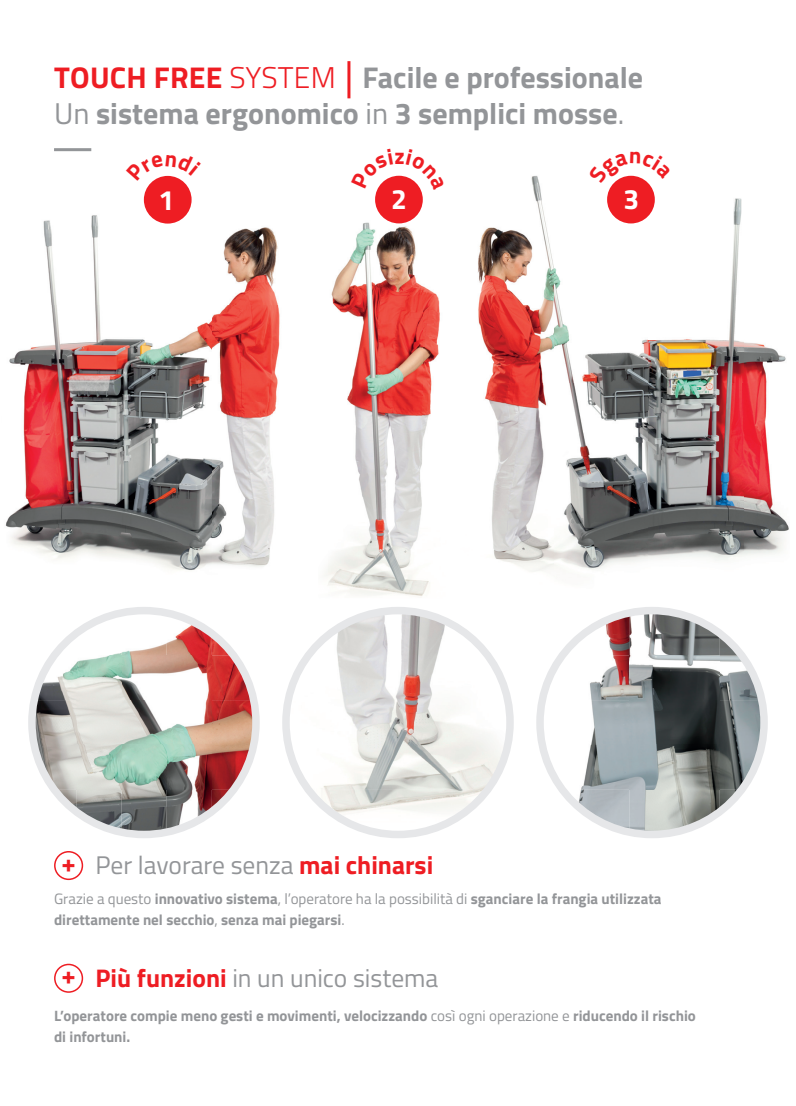
<style>
.page{position:relative;width:796px;height:1106px;background:#fff}
.page>*{position:absolute;margin:0;border:0;box-sizing:border-box;transform-origin:0 0}
.t1{font:700 30px/36px "Titillium Web";color:#939598}
.t2{font:700 28.05px "Titillium Web";color:#fff}
.t3{font:25.5px "Titillium Web";color:#939598}
.t4{font:700 25.5px "Titillium Web";color:#ee1d23}
.t5{font:700 22.5px "Titillium Web";color:#ee1d23}
.t6{font:700 15px/21px "Titillium Web";color:#939598}
.s1{color:#ee1d23}
.s2{font-weight:300;color:#ee1d23}
.s3{font-weight:400}
.s4{font-weight:700;color:#ee1d23}
</style>
<div class="page">
<img style="left:211px;top:633px;width:22px;height:22px">
<img style="left:166px;top:613px;width:45px;height:42px">
<img style="left:121px;top:616px;width:45px;height:39px">
<img style="left:77px;top:614px;width:44px;height:41px">
<img style="left:54px;top:633px;width:23px;height:22px">
<img style="left:37px;top:655px;width:216px;height:45px">
<img style="left:37px;top:700px;width:213px;height:45px">
<img style="left:37px;top:745px;width:216px;height:45px">
<img style="left:211px;top:789px;width:22px;height:23px">
<img style="left:166px;top:789px;width:45px;height:43px">
<img style="left:121px;top:789px;width:45px;height:40px">
<img style="left:77px;top:789px;width:44px;height:42px">
<img style="left:54px;top:789px;width:23px;height:23px">
<div style="left:28px;top:607px;width:231px;height:231px;border:8px solid #e6e7e9;border-radius:50%"></div>
<img style="left:330px;top:633px;width:167px;height:156px">
<img style="left:330px;top:789px;width:150px;height:45px">
<div style="left:282px;top:607px;width:231px;height:231px;border:8px solid #e6e7e9;border-radius:50%"></div>
<img style="left:562px;top:614px;width:67px;height:41px">
<img style="left:629px;top:610px;width:90px;height:45px">
<img style="left:718px;top:633px;width:43px;height:67px">
<img style="left:545px;top:655px;width:174px;height:45px">
<img style="left:545px;top:700px;width:173px;height:45px">
<img style="left:718px;top:700px;width:45px;height:89px">
<img style="left:545px;top:745px;width:174px;height:44px">
<img style="left:562px;top:789px;width:67px;height:42px">
<img style="left:629px;top:789px;width:90px;height:45px">
<img style="left:718px;top:789px;width:23px;height:23px">
<div style="left:536px;top:607px;width:231px;height:231px;border:8px solid #e6e7e9;border-radius:50%"></div>
<img style="left:331px;top:194px;width:91px;height:101px">
<img style="left:422px;top:194px;width:18px;height:202px">
<img style="left:332px;top:295px;width:90px;height:202px">
<img style="left:422px;top:396px;width:9px;height:200px">
<img style="left:327px;top:497px;width:95px;height:99px">
<img style="left:5px;top:209px;width:322px;height:367px">
<img style="left:477px;top:175px;width:265px;height:102px">
<img style="left:742px;top:342px;width:47px;height:214px">
<img style="left:478px;top:277px;width:264px;height:295px">
<hr style="left:347px;top:61px;width:3px;height:37px;background:#ee1d23">
<hr style="left:54px;top:148px;width:37px;height:3px;background:#939598">
<div style="left:144px;top:176px;width:47px;height:47px;background:#ee1d23;border-radius:50%"></div>
<div style="left:606px;top:176px;width:48px;height:47px;background:#ee1d23;border-radius:50%"></div>
<div style="left:54px;top:851px;width:29px;height:29px;border:2px solid #ee1d23;border-radius:50%"></div>
<div style="left:54px;top:963px;width:29px;height:29px;border:2px solid #ee1d23;border-radius:50%"></div>
<div style="left:375px;top:176px;width:47px;height:47px;background:#ee1d23;border-radius:50%"></div>
<svg style="left:153px;top:175px;width:30px;height:6px"></svg>
<svg style="left:588px;top:175px;width:83px;height:8px"></svg>
<svg style="left:378px;top:176px;width:15px;height:12px"></svg>
<svg style="left:406px;top:176px;width:15px;height:14px"></svg>
<h1 class="t1" style="left:54px;top:58px;width:590px"><span class="s1">TOUCH FREE</span> <span class="s2">SYSTEM</span> Facile e professionale<br><span class="s3">Un</span> sistema ergonomico <span class="s3">in</span> 3 semplici mosse<span class="s3">.</span></h1>
<h3 class="t5" style="left:394px;top:139px;width:12px">z</h3>
<h2 class="t2" style="left:158px;top:179px;width:17px">1</h2>
<h2 class="t2" style="left:623px;top:177px;width:17px">3</h2>
<h2 class="t2" style="left:391px;top:178px;width:17px">2</h2>
<h3 class="t3" style="left:95px;top:846px;width:339px">Per lavorare senza <span class="s4">mai chinarsi</span></h3>
<p class="t6" style="left:54px;top:887px;width:608px"><span class="s3">Grazie a questo</span> innovativo sistema<span class="s3">, l’operatore ha la possibilità di</span> sganciare la frangia utilizzata direttamente nel secchio<span class="s3">,</span> senza mai piegarsi<span class="s3">.</span></p>
<h3 class="t3" style="left:95px;top:959px;width:344px"><span class="s4">Più funzioni</span> in un unico sistema</h3>
<p class="t6" style="left:54px;top:1004px;width:643px">L’operatore compie meno gesti e movimenti, velocizzando <span class="s3">così ogni operazione e</span> riducendo il rischio di infortuni.</p>
<h3 class="t4" style="left:61px;top:843px;width:16px">+</h3>
<h3 class="t4" style="left:61px;top:955px;width:16px">+</h3>
</div>
